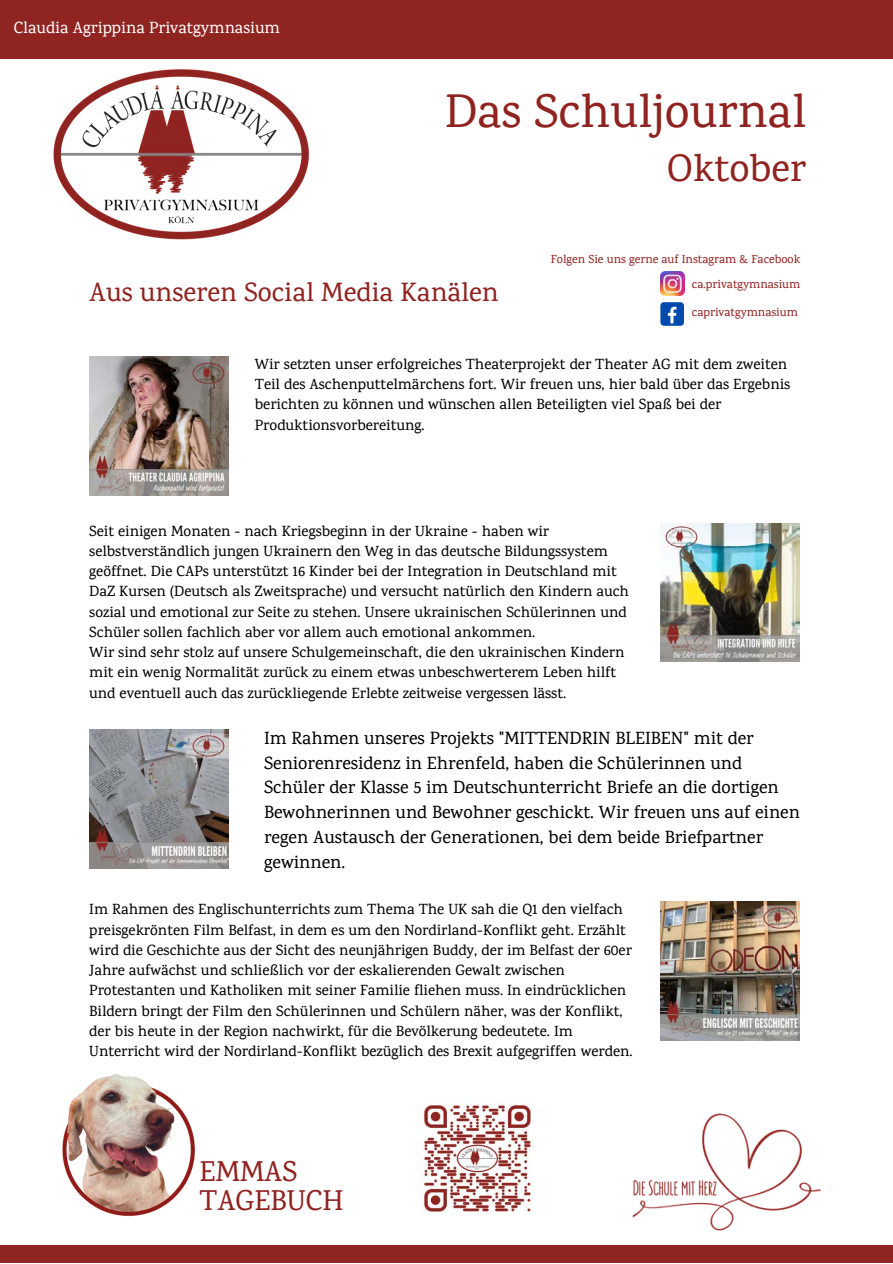
<style>
.page{position:relative;width:893px;height:1264px;background:#fff}
.page>*{position:absolute;margin:0;border:0;box-sizing:border-box;transform-origin:0 0}
.t1{font:500 48px "Karma";color:#902320}
.t2{font:500 39px "Karma";color:#902320}
.t3{font:500 29.1px/28.7px "Karma";color:#902320}
.t4{font:500 27px "Karma";color:#902320}
.t5{font:500 18px/24.8px "Karma";color:#000}
.t6{font:500 16.5px "Karma";color:#fff}
.t7{font:500 15px/20.2px "Karma";color:#000}
.t8{font:500 11.85px/25px "Karma";color:#902320;text-align:right}
</style>
<div class="page">
<img style="left:632px;top:1113px;width:189px;height:118px">
<img style="left:53px;top:69px;width:257px;height:171px">
<div style="left:0;top:0;width:892px;height:59px;background:#902421"></div>
<div style="left:0;top:1245px;width:892px;height:17px;background:#902421"></div>
<img style="left:62px;top:1074px;width:133px;height:143px">
<img style="left:660px;top:272px;width:24px;height:23px">
<div style="left:660px;top:302px;width:24px;height:24px;background:#004aad;border-radius:4px"></div>
<svg style="left:667px;top:307px;width:9px;height:16px"></svg>
<img style="left:418px;top:1104px;width:116px;height:109px">
<img style="left:89px;top:730px;width:139px;height:138px">
<img style="left:89px;top:357px;width:139px;height:138px">
<img style="left:660px;top:523px;width:139px;height:139px">
<img style="left:660px;top:901px;width:139px;height:139px">
<p class="t6" style="left:14px;top:18px;width:268px">Claudia Agrippina Privatgymnasium</p>
<h1 class="t1" style="left:444px;top:82px;width:363px">Das Schuljournal</h1>
<h2 class="t2" style="left:667px;top:145px;width:140px">Oktober</h2>
<h3 class="t4" style="left:89px;top:275px;width:411px">Aus unseren Social Media Kanälen</h3>
<p class="t8" style="left:550px;top:246px;width:251px">Folgen Sie uns gerne auf Instagram &amp; Facebook ca.privatgymnasium</p>
<p class="t8" style="left:691px;top:299px;width:107px">caprivatgymnasium</p>
<p class="t7" style="left:255px;top:353px;width:537px">Wir setzten unser erfolgreiches Theaterprojekt der Theater AG mit dem zweiten Teil des Aschenputtelmärchens fort. Wir freuen uns, hier bald über das Ergebnis berichten zu können und wünschen allen Beteiligten viel Spaß bei der Produktionsvorbereitung.</p>
<p class="t7" style="left:89px;top:520px;width:541px">Seit einigen Monaten - nach Kriegsbeginn in der Ukraine - haben wir selbstverständlich jungen Ukrainern den Weg in das deutsche Bildungssystem geöffnet. Die CAPs unterstützt 16 Kinder bei der Integration in Deutschland mit DaZ Kursen (Deutsch als Zweitsprache) und versucht natürlich den Kindern auch sozial und emotional zur Seite zu stehen. Unsere ukrainischen Schülerinnen und Schüler sollen fachlich aber vor allem auch emotional ankommen.<br>Wir sind sehr stolz auf unsere Schulgemeinschaft, die den ukrainischen Kindern mit ein wenig Normalität zurück zu einem etwas unbeschwerterem Leben hilft und eventuell auch das zurückliegende Erlebte zeitweise vergessen lässt.</p>
<p class="t5" style="left:264px;top:725px;width:537px">Im Rahmen unseres Projekts "MITTENDRIN BLEIBEN" mit der Seniorenresidenz in Ehrenfeld, haben die Schülerinnen und Schüler der Klasse 5 im Deutschunterricht Briefe an die dortigen Bewohnerinnen und Bewohner geschickt. Wir freuen uns auf einen regen Austausch der Generationen, bei dem beide Briefpartner gewinnen.</p>
<p class="t7" style="left:89px;top:899px;width:544px">Im Rahmen des Englischunterrichts zum Thema The UK sah die Q1 den vielfach preisgekrönten Film Belfast, in dem es um den Nordirland-Konflikt geht. Erzählt wird die Geschichte aus der Sicht des neunjährigen Buddy, der im Belfast der 60er Jahre aufwächst und schließlich vor der eskalierenden Gewalt zwischen Protestanten und Katholiken mit seiner Familie fliehen muss. In eindrücklichen Bildern bringt der Film den Schülerinnen und Schülern näher, was der Konflikt, der bis heute in der Region nachwirkt, für die Bevölkerung bedeutete. Im Unterricht wird der Nordirland-Konflikt bezüglich des Brexit aufgegriffen werden.</p>
<h3 class="t3" style="left:199px;top:1156px;width:146px">EMMAS<br>TAGEBUCH</h3>
</div>
